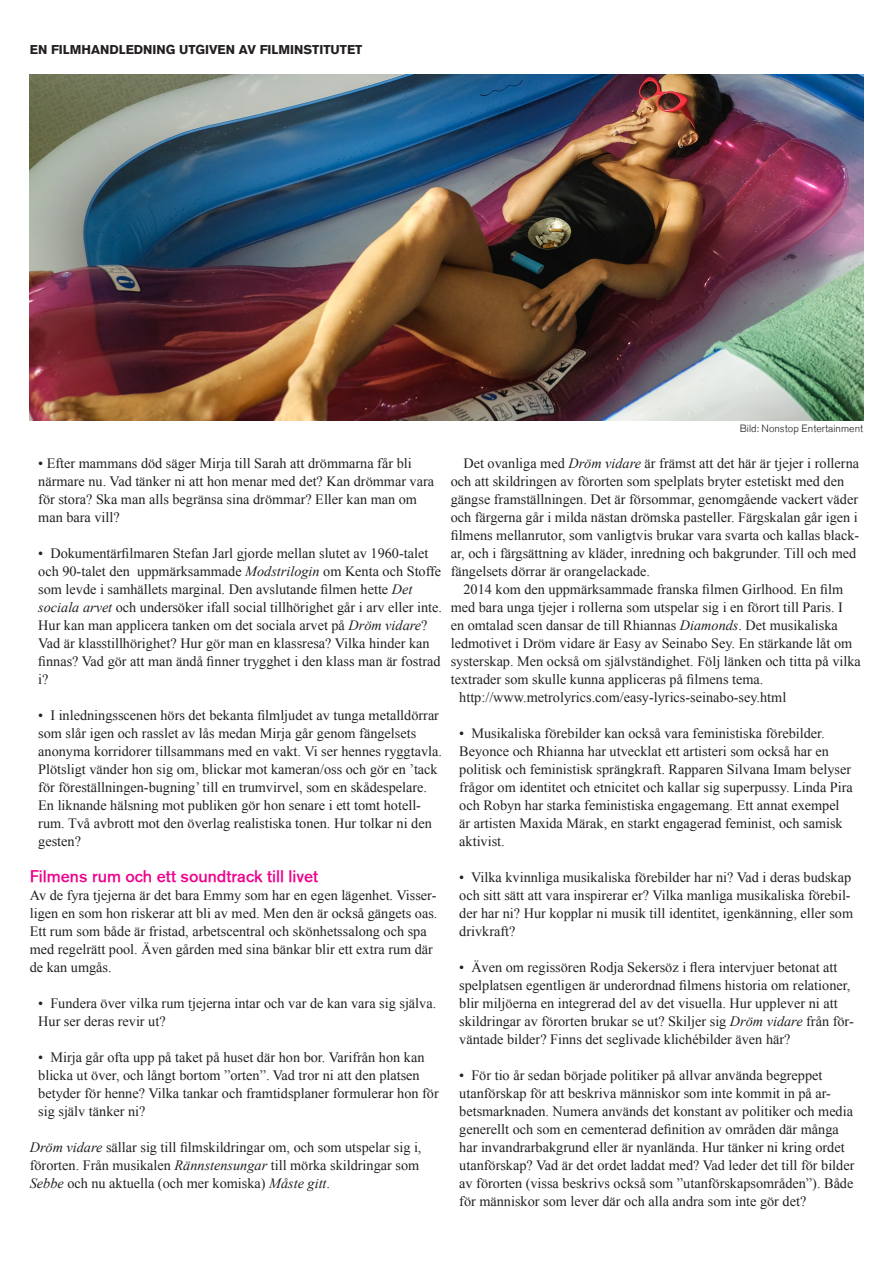
<style>
.page{position:relative;width:893px;height:1263px;background:#fff}
.page>*{position:absolute;margin:0;border:0;box-sizing:border-box;transform-origin:0 0}
.Underrubrik{font:16.5px "Akzidenz Grotesk SFITT Medium";color:#ed028c}
.Diskussionsfråga{font:14.25px/18px "Times New Roman";color:#231f20}
.Brödtext{font:14.25px/18px "Times New Roman";color:#231f20}
.Första_brödtext_efte{font:14.25px/18px "Times New Roman";color:#231f20}
.Första_brödtext_efte-2{font:700 12.75px "Akzidenz Grotesk BQ";color:#231f20}
.Bildtext{font:300 10.5px "Akzidenz Grotesk BQ";color:#231f20}
.s1{font-style:italic}
</style>
<div class="page">
<img style="left:30px;top:74px;width:833px;height:347px">
<p class="Första_brödtext_efte-2" style="left:30px;top:42px;width:334px">EN FILMHANDLEDNING UTGIVEN AV FILMINSTITUTET</p>
<p class="Diskussionsfråga" style="left:38px;top:454px;width:397px">• Efter mammans död säger Mirja till Sarah att drömmarna får bli närmare nu. Vad tänker ni att hon menar med det? Kan drömmar vara för stora? Ska man alls begränsa sina drömmar? Eller kan man om man bara vill?</p>
<p class="Diskussionsfråga" style="left:38px;top:544px;width:405px">• Dokumentärfilmaren Stefan Jarl gjorde mellan slutet av 1960-talet och 90-talet den uppmärksammade <span class="s1">Modstrilogin</span> om Kenta och Stoffe som levde i samhällets marginal. Den avslutande filmen hette <span class="s1">Det sociala arvet</span> och undersöker ifall social tillhörighet går i arv eller inte.<br>Hur kan man applicera tanken om det sociala arvet på <span class="s1">Dröm vidare</span>?<br>Vad är klasstillhörighet? Hur gör man en klassresa? Vilka hinder kan finnas? Vad gör att man ändå finner trygghet i den klass man är fostrad i?</p>
<p class="Diskussionsfråga" style="left:38px;top:706px;width:405px">• I inledningsscenen hörs det bekanta filmljudet av tunga metalldörrar som slår igen och rasslet av lås medan Mirja går genom fängelsets anonyma korridorer tillsammans med en vakt. Vi ser hennes ryggtavla.<br>Plötsligt vänder hon sig om, blickar mot kameran/oss och gör en ’tack för föreställningen-bugning’ till en trumvirvel, som en skådespelare.<br>En liknande hälsning mot publiken gör hon senare i ett tomt hotell&shy;rum. Två avbrott mot den överlag realistiska tonen. Hur tolkar ni den gesten?</p>
<p class="Underrubrik" style="left:30px;top:866px;width:290px">Filmens rum och ett soundtrack till livet</p>
<p class="Första_brödtext_efte" style="left:30px;top:886px;width:409px">Av de fyra tjejerna är det bara Emmy som har en egen lägenhet. Visser&shy;ligen en som hon riskerar att bli av med. Men den är också gängets oas.<br>Ett rum som både är fristad, arbetscentral och skönhetssalong och spa med regelrätt pool. Även gården med sina bänkar blir ett extra rum där de kan umgås.</p>
<p class="Diskussionsfråga" style="left:38px;top:994px;width:399px">• Fundera över vilka rum tjejerna intar och var de kan vara sig själva.<br>Hur ser deras revir ut?</p>
<p class="Diskussionsfråga" style="left:38px;top:1048px;width:402px">• Mirja går ofta upp på taket på huset där hon bor. Varifrån hon kan blicka ut över, och långt bortom ”orten”. Vad tror ni att den platsen betyder för henne? Vilka tankar och framtidsplaner formulerar hon för sig själv tänker ni?</p>
<p class="Första_brödtext_efte" style="left:30px;top:1138px;width:393px"><span class="s1">Dröm vidare</span> sällar sig till filmskildringar om, och som utspelar sig i, förorten. Från musikalen <span class="s1">Rännstensungar</span> till mörka skildringar som<br><span class="s1">Sebbe</span> och nu aktuella (och mer komiska) <span class="s1">Måste gitt</span>.</p>
<p class="Bildtext" style="left:740px;top:422px;width:125px">Bild: Nonstop Entertainment</p>
<p class="Brödtext" style="left:451px;top:454px;width:410px;text-indent:13px">Det ovanliga med <span class="s1">Dröm vidare</span> är främst att det här är tjejer i rollerna och att skildringen av förorten som spelplats bryter estetiskt med den gängse framställningen. Det är försommar, genomgående vackert väder och färgerna går i milda nästan drömska pasteller. Färgskalan går igen i filmens mellanrutor, som vanligtvis brukar vara svarta och kallas black&shy;ar, och i färgsättning av kläder, inredning och bakgrunder. Till och med fängelsets dörrar är orangelackade.</p>
<p class="Brödtext" style="left:451px;top:580px;width:412px;text-indent:13px">2014 kom den uppmärksammade franska filmen Girlhood. En film med bara unga tjejer i rollerna som utspelar sig i en förort till Paris. I<br>en omtalad scen dansar de till Rhiannas <span class="s1">Diamonds</span>. Det musikaliska ledmotivet i Dröm vidare är Easy av Seinabo Sey. En stärkande låt om systerskap. Men också om självständighet. Följ länken och titta på vilka textrader som skulle kunna appliceras på filmens tema.</p>
<p class="Diskussionsfråga" style="left:459px;top:688px;width:329px">http://www.metrolyrics.com/easy-lyrics-seinabo-sey.html</p>
<p class="Diskussionsfråga" style="left:459px;top:724px;width:395px">• Musikaliska förebilder kan också vara feministiska förebilder.<br>Beyonce och Rhianna har utvecklat ett artisteri som också har en politisk och feministisk sprängkraft. Rapparen Silvana Imam belyser frågor om identitet och etnicitet och kallar sig superpussy. Linda Pira och Robyn har starka feministiska engagemang. Ett annat exempel är artisten Maxida Märak, en starkt engagerad feminist, och samisk aktivist.</p>
<p class="Diskussionsfråga" style="left:459px;top:868px;width:395px">• Vilka kvinnliga musikaliska förebilder har ni? Vad i deras budskap och sitt sätt att vara inspirerar er? Vilka manliga musikaliska förebil&shy;der har ni? Hur kopplar ni musik till identitet, igenkänning, eller som drivkraft?</p>
<p class="Diskussionsfråga" style="left:459px;top:958px;width:393px">• Även om regissören Rodja Sekersöz i flera intervjuer betonat att spelplatsen egentligen är underordnad filmens historia om relationer,</p>
<p class="Diskussionsfråga" style="left:459px;top:994px;width:396px">blir miljöerna en integrerad del av det visuella. Hur upplever ni att skildringar av förorten brukar se ut? Skiljer sig <span class="s1">Dröm vidare</span> från för&shy;väntade bilder? Finns det seglivade klichébilder även här?</p>
<p class="Diskussionsfråga" style="left:459px;top:1066px;width:397px">• För tio år sedan började politiker på allvar använda begreppet utanförskap för att beskriva människor som inte kommit in på ar&shy;betsmarknaden. Numera används det konstant av politiker och media generellt och som en cementerad definition av områden där många har invandrarbakgrund eller är nyanlända. Hur tänker ni kring ordet utanförskap? Vad är det ordet laddat med? Vad leder det till för bilder av förorten (vissa beskrivs också som ”utanförskapsområden”). Både för människor som lever där och alla andra som inte gör det?</p>
</div>
